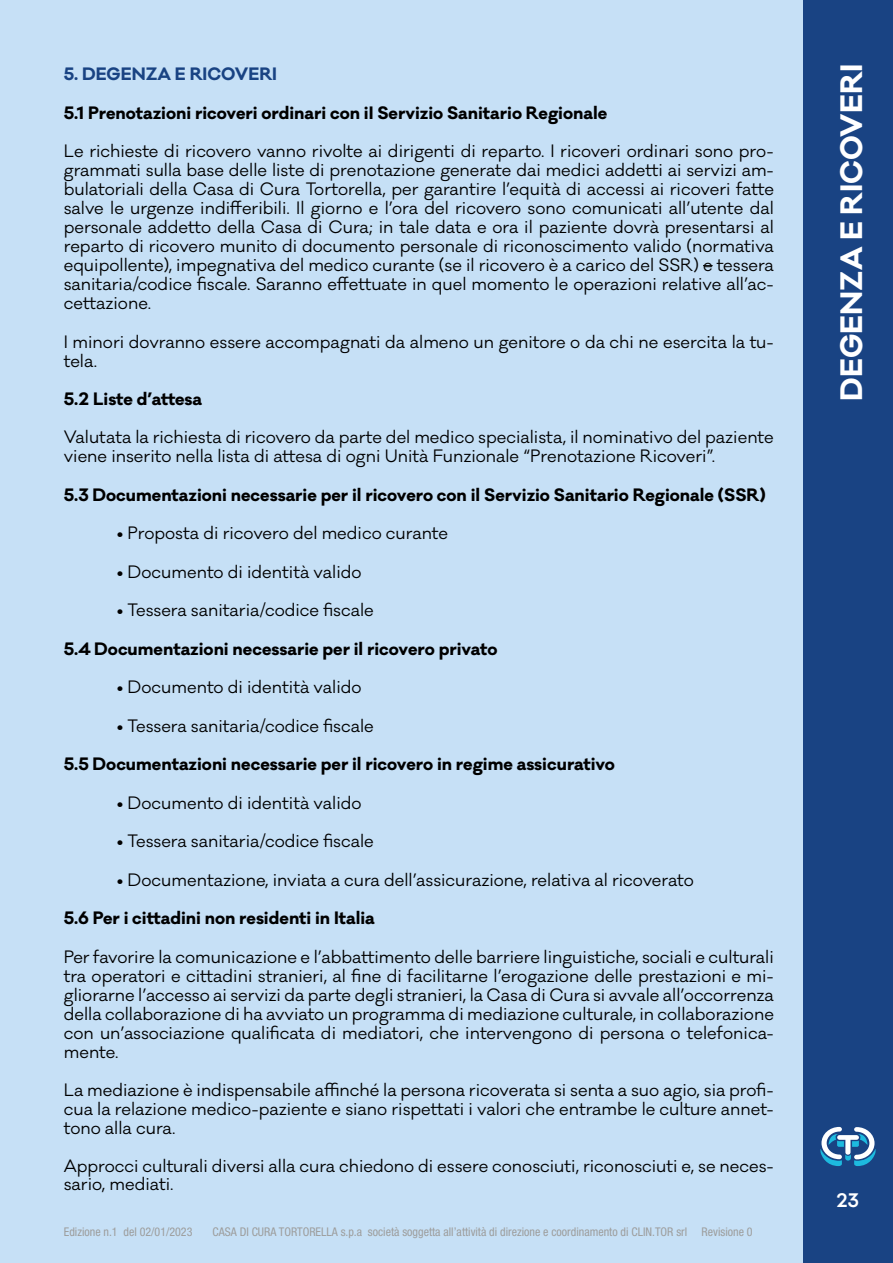
<style>
.page{position:relative;width:893px;height:1263px;background:#fff}
.page>*{position:absolute;margin:0;border:0;box-sizing:border-box;transform-origin:0 0}
.t1{font:700 28.5px "Galano Classic";color:#fff}
.t2{font:600 18px "Galano Classic Alt";color:#fff}
.t3{font:16.5px/18.9px "Galano Classic";color:#000;text-align:justify}
.t4{font:700 16.5px "Galano Classic";color:#000}
.t5{font:700 16.5px "Galano Classic";color:#194383}
.t6{font:condensed 12px "Helvetica Neue LT Std";color:#9d9d9c}
</style>
<div class="page">
<div style="left:1px;top:0;width:802px;height:1263px;background:#c6e0f6"></div>
<div style="left:803px;top:0;width:90px;height:1263px;background:#194383"></div>
<svg style="left:820px;top:1127px;width:56px;height:39px"></svg>
<p class="t5" style="left:64px;top:63px;width:215px">5. DEGENZA E RICOVERI</p>
<p class="t4" style="left:64px;top:101px;width:545px">5.1 Prenotazioni ricoveri ordinari con iI Servizio Sanitario Regionale</p>
<p class="t3" style="left:64px;top:142px;width:712px">Le richieste di ricovero vanno rivolte ai dirigenti di reparto. I ricoveri ordinari sono pro&shy;grammati sulla base delle liste di prenotazione generate dai medici addetti ai servizi am&shy;bulatoriali della Casa di Cura Tortorella, per garantire l’equità di accessi ai ricoveri fatte salve le urgenze indifferibili. Il giorno e l’ora del ricovero sono comunicati all’utente dal personale addetto della Casa di Cura; in tale data e ora il paziente dovrà presentarsi al reparto di ricovero munito di documento personale di riconoscimento valido (normativa equipollente), impegnativa del medico curante (se il ricovero è a carico del SSR) e tessera sanitaria/codice fiscale. Saranno effettuate in quel momento le operazioni relative all’ac&shy;cettazione.</p>
<p class="t3" style="left:64px;top:332px;width:712px">I minori dovranno essere accompagnati da almeno un genitore o da chi ne esercita la tu&shy;tela.</p>
<p class="t4" style="left:64px;top:388px;width:140px">5.2 Liste d’attesa</p>
<p class="t3" style="left:64px;top:428px;width:711px">Valutata la richiesta di ricovero da parte del medico specialista, il nominativo del paziente viene inserito nella lista di attesa di ogni Unità Funzionale “Prenotazione Ricoveri”.</p>
<p class="t4" style="left:64px;top:484px;width:703px">5.3 Documentazioni necessarie per il ricovero con il Servizio Sanitario Regionale (SSR)</p>
<p class="t3" style="left:117px;top:524px;width:333px">• Proposta di ricovero del medico curante</p>
<p class="t3" style="left:117px;top:563px;width:246px">• Documento di identità valido</p>
<p class="t3" style="left:117px;top:601px;width:258px">• Tessera sanitaria/codice fiscale</p>
<p class="t4" style="left:64px;top:638px;width:435px">5.4 Documentazioni necessarie per il ricovero privato</p>
<p class="t3" style="left:117px;top:678px;width:246px">• Documento di identità valido</p>
<p class="t3" style="left:117px;top:716px;width:258px">• Tessera sanitaria/codice fiscale</p>
<p class="t4" style="left:64px;top:753px;width:553px">5.5 Documentazioni necessarie per il ricovero in regime assicurativo</p>
<p class="t3" style="left:117px;top:793px;width:246px">• Documento di identità valido</p>
<p class="t3" style="left:117px;top:832px;width:258px">• Tessera sanitaria/codice fiscale</p>
<p class="t3" style="left:117px;top:870px;width:579px">• Documentazione, inviata a cura dell’assicurazione, relativa al ricoverato</p>
<p class="t4" style="left:64px;top:907px;width:313px">5.6 Per i cittadini non residenti in Italia</p>
<p class="t3" style="left:64px;top:947px;width:712px">Per favorire la comunicazione e l’abbattimento delle barriere linguistiche, sociali e culturali tra operatori e cittadini stranieri, al fine di facilitarne l’erogazione delle prestazioni e mi&shy;gliorarne l’accesso ai servizi da parte degli stranieri, la Casa di Cura si avvale all’occorrenza della collaborazione di ha avviato un programma di mediazione culturale, in collaborazione con un’associazione qualificata di mediatori, che intervengono di persona o telefonica&shy;mente.</p>
<p class="t3" style="left:64px;top:1081px;width:712px">La mediazione è indispensabile affinché la persona ricoverata si senta a suo agio, sia profi&shy;cua la relazione medico-paziente e siano rispettati i valori che entrambe le culture annet&shy;tono alla cura.</p>
<p class="t3" style="left:64px;top:1157px;width:712px;line-height:18.5px">Approcci culturali diversi alla cura chiedono di essere conosciuti, riconosciuti e, se neces&shy;sario, mediati.</p>
<p class="t6" style="left:64px;top:1225px;width:130px">Edizione n.1 del 02/01/2023</p>
<p class="t6" style="left:213px;top:1225px;width:542px">CASA DI CURA TORTORELLA s.p.a società soggetta all’attività di direzione e coordinamento di CLIN.TOR srl Revisione 0</p>
<h1 class="t1" style="left:832px;top:400px;width:338px;rotate:-90deg">DEGENZA E RICOVERI</h1>
<p class="t2" style="left:837px;top:1189px;width:24px">23</p>
</div>
